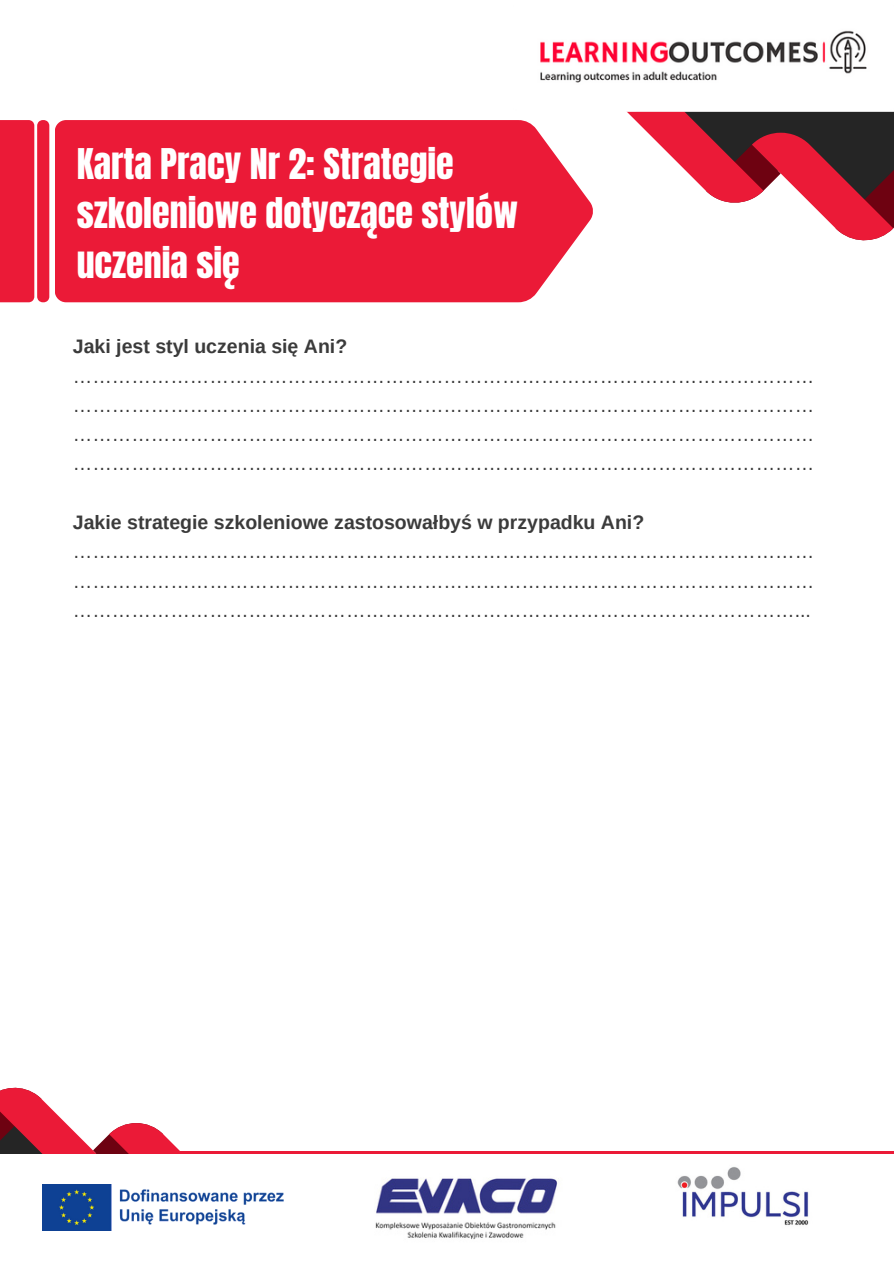
<style>
.page{position:relative;width:894px;height:1264px;background:#fff}
.page>*{position:absolute;margin:0;border:0;box-sizing:border-box;transform-origin:0 0}
.t1{font:36px/49.5px "Anton";color:#fff}
.t2{font:19.5px/29.2px "Arimo";color:#3b3b3b;text-align:justify}
.t3{font:700 19.5px "Arimo";color:#3b3b3b}
</style>
<div class="page">
<div style="left:162px;top:1150px;width:731px;height:17px;background:#eb1a37"></div>
<svg style="left:626px;top:111px;width:267px;height:130px"></svg>
<svg style="left:0;top:1087px;width:238px;height:67px"></svg>
<img style="left:540px;top:30px;width:327px;height:53px">
<div style="left:0;top:1154px;width:893px;height:109px;background:#fff"></div>
<img style="left:375px;top:1178px;width:184px;height:62px">
<img style="left:677px;top:1167px;width:132px;height:58px">
<div style="left:55px;top:120px;width:538px;height:182px;background:#eb1a37"></div>
<svg style="left:0;top:120px;width:49px;height:182px;background:#ec2843"></svg>
<img style="left:42px;top:1184px;width:241px;height:46px">
<p class="t1" style="left:77px;top:139px;width:443px">Karta Pracy Nr 2: Strategie szkoleniowe dotyczące stylów uczenia się</p>
<p class="t3" style="left:73px;top:336px;width:276px">Jaki jest styl uczenia się Ani?</p>
<p class="t2" style="left:73px;top:361px;width:742px">…………………………………………………………………………………………………… …………………………………………………………………………………………………… …………………………………………………………………………………………………… ……………………………………………………………………………………………………</p>
<p class="t3" style="left:73px;top:511px;width:572px">Jakie strategie szkoleniowe zastosowałbyś w przypadku Ani?</p>
<p class="t2" style="left:73px;top:537px;width:742px">…………………………………………………………………………………………………… …………………………………………………………………………………………………… …………………………………………………………………………………………………...</p>
</div>
